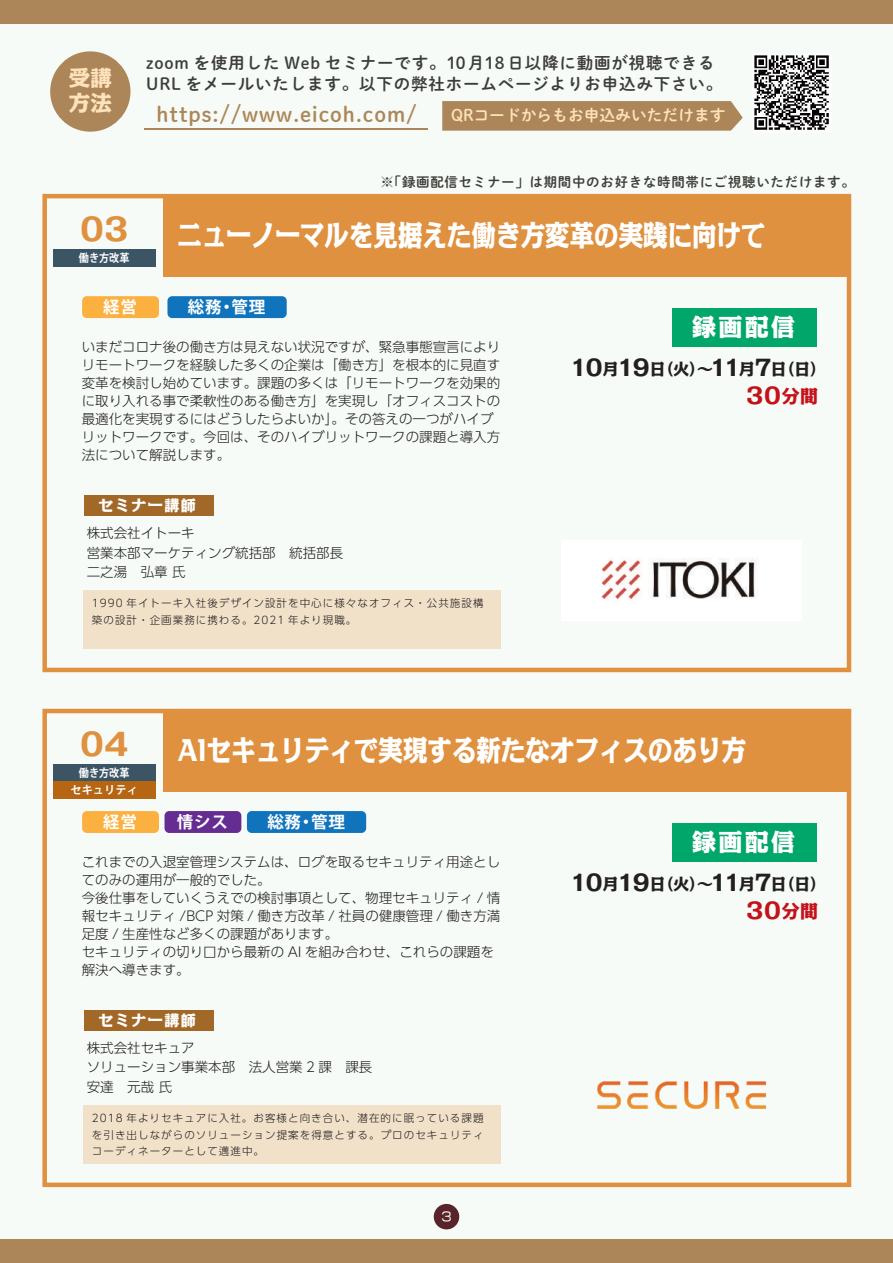
<style>
.page{position:relative;width:893px;height:1263px;background:#f6fbf7}
.page>*{position:absolute;margin:0;border:0;box-sizing:border-box;transform-origin:0 0}
.t1{font:800 31.5px "Kakumin Pro";color:#df913f}
.t2{font:800 28.5px "Kakumin Pro";color:#fff;scale:.86 1}
.t3{font:800 24px "Kakumin Pro";letter-spacing:.1em;color:#fff}
.t4{font:800 22.5px "Kakumin Pro";color:#c4121a}
.t5{font:800 21.45px/25.2px "Kakumin Pro";color:#fee2bb}
.t6{font:21px "DNP Shuei M Go Std B";letter-spacing:.05em;color:#ac8658}
.t7{font:16.5px/21px "DNP Shuei M Go Std B";letter-spacing:.05em;color:#3e3d39}
.t8{font:700 16.5px "Koz Go Pr 6 N";letter-spacing:.05em;color:#fff}
.t9{font:800 15.75px "Kakumin Pro";color:#231f20}
.t10{font:15.75px "DNP Shuei M Go Std B";color:#fee2bb}
.t11{font:800 15px "Kakumin Pro";letter-spacing:.1em;color:#fff}
.t12{font:300 13.5px/18px "UD Shin Go Pr 6 N";color:#231f20}
.t13{font:13.5px "DNP Shuei M Go Std B";letter-spacing:.05em;color:#3e3d39}
.t14{font:12.45px "VDL Logo G Regular";color:#fff}
.t15{font:700 11.25px "Koz Go Pr 6 N";color:#fff;scale:.9 1}
.t16{font:700 11.25px "Koz Go Pr 6 N";color:#fff}
.t17{font:300 10.5px/16.5px "UD Shin Go Pr 6 N";letter-spacing:.1em;color:#231f20}
.s1{font-size:22.5px}
.s2{font-size:18px}
</style>
<div class="page">
<div style="left:0;top:0;width:893px;height:24px;background:#ac8658"></div>
<div style="left:0;top:1239px;width:893px;height:24px;background:#ac8658"></div>
<div style="left:434px;top:1204px;width:25px;height:25px;background:#582429;border-radius:50%"></div>
<div style="left:50px;top:51px;width:80px;height:81px;background:#ac8658;border-radius:50%"></div>
<hr style="left:145px;top:128px;width:283px;height:2px;background:#ac8658">
<svg style="left:442px;top:101px;width:301px;height:30px;background:#ae8a5d"></svg>
<div style="left:42px;top:194px;width:809px;height:478px;border:4px solid #df913f"></div>
<div style="left:84px;top:495px;width:130px;height:20px;background:#a16828"></div>
<div style="left:83px;top:591px;width:418px;height:58px;background:#f1e1c9"></div>
<div style="left:164px;top:196px;width:685px;height:80px;background:#df913f"></div>
<div style="left:673px;top:308px;width:144px;height:38px;background:#00a66a"></div>
<div style="left:82px;top:296px;width:77px;height:22px;background:#fbb03f;border-radius:5px"></div>
<div style="left:167px;top:296px;width:120px;height:22px;background:#1074bc;border-radius:5px"></div>
<div style="left:53px;top:249px;width:102px;height:18px;background:#3c5565"></div>
<div style="left:42px;top:709px;width:809px;height:478px;border:4px solid #df913f"></div>
<div style="left:84px;top:1010px;width:130px;height:20px;background:#a16828"></div>
<div style="left:83px;top:1106px;width:418px;height:58px;background:#f1e1c9"></div>
<div style="left:164px;top:711px;width:685px;height:80px;background:#df913f"></div>
<div style="left:673px;top:823px;width:144px;height:38px;background:#00a66a"></div>
<div style="left:53px;top:764px;width:102px;height:17px;background:#3c5565"></div>
<div style="left:82px;top:811px;width:77px;height:22px;background:#fbb03f;border-radius:5px"></div>
<div style="left:165px;top:811px;width:76px;height:22px;background:#652d91;border-radius:5px"></div>
<div style="left:247px;top:811px;width:119px;height:22px;background:#1074bc;border-radius:5px"></div>
<div style="left:53px;top:782px;width:102px;height:17px;background:#b66512"></div>
<img style="left:754px;top:55px;width:75px;height:75px">
<img style="left:601px;top:558px;width:154px;height:42px">
<img style="left:597px;top:1081px;width:169px;height:28px">
<h3 class="t5" style="left:69px;top:63px;width:44px">受講方法</h3>
<p class="t7" style="left:146px;top:52px;width:577px">zoom を使用した Web セミナーです。10月18 日以降に動画が視聴できる<br>URL をメールいたします。以下の弊社ホームページよりお申込み下さい。</p>
<p class="t10" style="left:451px;top:104px;width:276px">QRコードからもお申込みいただけます</p>
<h3 class="t6" style="left:156px;top:98px;width:261px">https://www.eicoh.com/</h3>
<h1 class="t1" style="left:80px;top:204px;width:51px">03</h1>
<p class="t15" style="left:79px;top:252px;width:58px">働き方改革</p>
<p class="t13" style="left:380px;top:172px;width:476px">※「録画配信セミナー」は期間中のお好きな時間帯にご視聴いただけます。</p>
<h2 class="t2" style="left:177px;top:212px;width:686px">ニューノーマルを見据えた働き方変革の実践に向けて</h2>
<p class="t8" style="left:103px;top:298px;width:35px">経営</p>
<p class="t8" style="left:188px;top:298px;width:79px">総務・管理</p>
<p class="t12" style="left:82px;top:338px;width:420px">いまだコロナ後の働き方は見えない状況ですが、緊急事態宣言によりリモートワークを経験した多くの企業は「働き方」を根本的に見直す変革を検討し始めています。課題の多くは「リモートワークを効果的に取り入れる事で柔軟性のある働き方」を実現し「オフィスコストの最適化を実現するにはどうしたらよいか」。その答えの一つがハイブリットワークです。今回は、そのハイブリットワークの課題と導入方法について解説します。</p>
<p class="t11" style="left:98px;top:494px;width:99px">セミナー講師</p>
<p class="t12" style="left:87px;top:523px;width:258px;line-height:19.5px">株式会社イトーキ<br>営業本部マーケティング統括部　統括部長二之湯　弘章 氏</p>
<p class="t17" style="left:92px;top:595px;width:393px">1990 年イトーキ入社後デザイン設計を中心に様々なオフィス・公共施設構築の設計・企画業務に携わる。2021 年より現職。</p>
<h3 class="t3" style="left:692px;top:308px;width:105px">録画配信</h3>
<p class="t9" style="left:570px;top:356px;width:257px"><span class="s1">10</span>月<span class="s1">19</span>日（火）～<span class="s1">11</span>月<span class="s1">7</span>日（日）</p>
<h3 class="t4" style="left:746px;top:378px;width:73px">30<span class="s2">分間</span></h3>
<h1 class="t1" style="left:80px;top:719px;width:51px">04</h1>
<h2 class="t2" style="left:177px;top:727px;width:663px">AIセキュリティで実現する新たなオフィスのあり方</h2>
<p class="t15" style="left:79px;top:767px;width:58px">働き方改革</p>
<p class="t8" style="left:103px;top:813px;width:35px">経営</p>
<p class="t8" style="left:177px;top:813px;width:53px">情シス</p>
<p class="t8" style="left:267px;top:813px;width:79px">総務・管理</p>
<p class="t16" style="left:70px;top:784px;width:69px">セキュリティ</p>
<p class="t12" style="left:82px;top:852px;width:420px">これまでの入退室管理システムは、ログを取るセキュリティ用途としてのみの運用が一般的でした。<br>今後仕事をしていくうえでの検討事項として、物理セキュリティ / 情報セキュリティ /BCP 対策 / 働き方改革 / 社員の健康管理 / 働き方満足度 / 生産性など多くの課題があります。<br>セキュリティの切り口から最新の AI を組み合わせ、これらの課題を解決へ導きます。</p>
<p class="t11" style="left:98px;top:1008px;width:99px">セミナー講師</p>
<p class="t12" style="left:87px;top:1037px;width:287px;line-height:19.5px">株式会社セキュア<br>ソリューション事業本部　法人営業 2 課　課長安達　元哉 氏</p>
<p class="t17" style="left:92px;top:1109px;width:393px;text-align:justify">2018 年よりセキュアに入社。お客様と向き合い、潜在的に眠っている課題を引き出しながらのソリューション提案を得意とする。プロのセキュリティコーディネーターとして邁進中。</p>
<p class="t14" style="left:442px;top:1208px;width:11px">3</p>
<h3 class="t3" style="left:692px;top:823px;width:105px">録画配信</h3>
<p class="t9" style="left:570px;top:871px;width:257px"><span class="s1">10</span>月<span class="s1">19</span>日（火）～<span class="s1">11</span>月<span class="s1">7</span>日（日）</p>
<h3 class="t4" style="left:746px;top:893px;width:73px">30<span class="s2">分間</span></h3>
</div>
